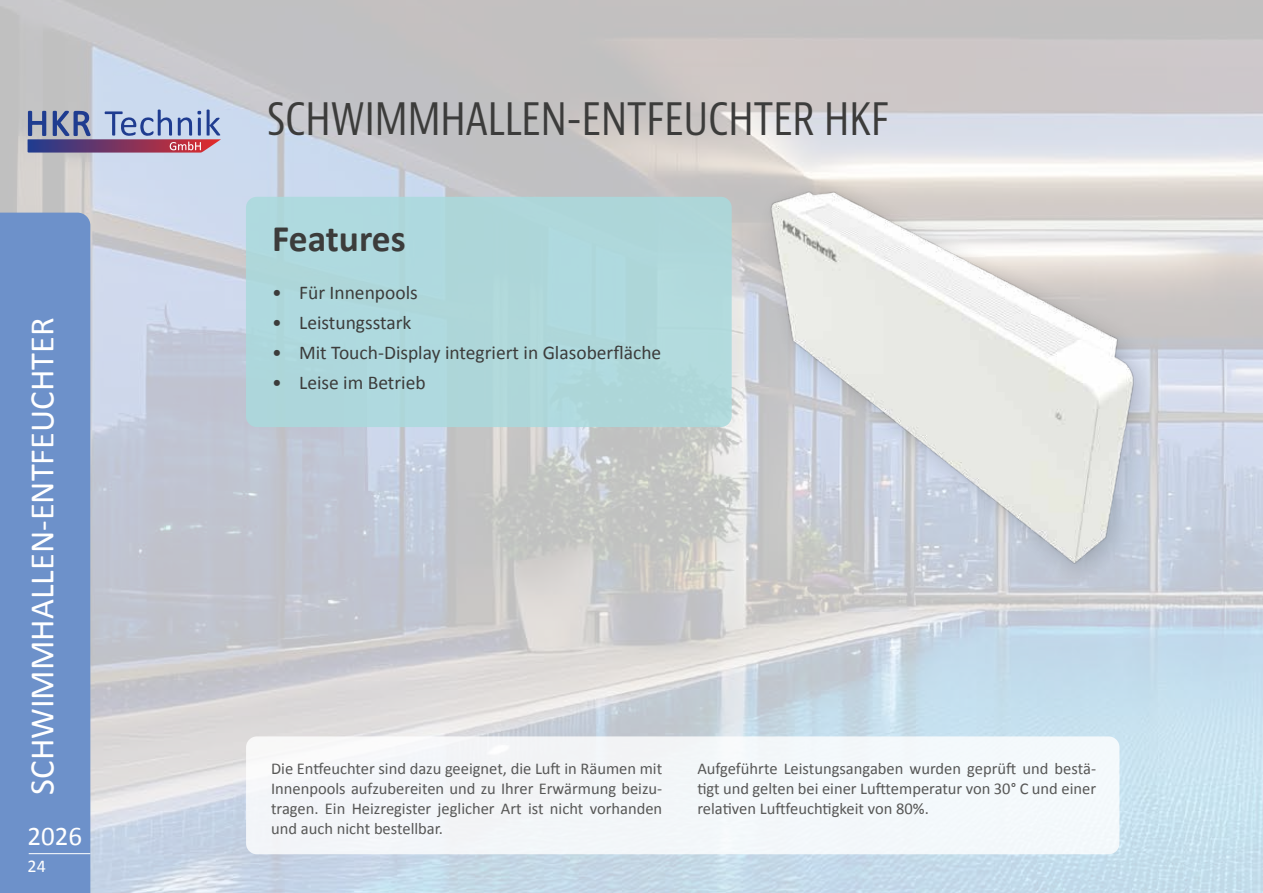
<style>
.page{position:relative;width:1263px;height:893px;background:#fff}
.page>*{position:absolute;margin:0;border:0;box-sizing:border-box;transform-origin:0 0}
.t1{font:condensed 43.5px "Bernino Sans";color:#3c3c3b}
.t2{font:700 37.5px "Calibri";color:#3c3c3b}
.t3{font:34.5px "Calibri";color:#fff}
.t4{font:27px "Calibri";color:#fff}
.t5{font:19.5px "Calibri";color:#3c3c3b}
.t6{font:18px "Calibri";color:#fff}
.t7{font:16.5px/19.8px "Calibri";color:#575756;text-align:justify}
</style>
<div class="page">
<img style="left:0;top:0;width:1263px;height:893px">
<div style="left:0;top:213px;width:90px;height:680px;background:#6d91ca"></div>
<hr style="left:29px;top:853px;width:61px;height:1px;background:#fff">
<svg style="left:28px;top:109px;width:193px;height:44px;background:#948caf"></svg>
<div style="left:246px;top:197px;width:486px;height:230px;background:#aadadd;border-radius:11px"></div>
<div style="left:246px;top:736px;width:873px;height:118px;background:#f3f7fa;border-radius:11px"></div>
<img style="left:755px;top:167px;width:409px;height:416px">
<h3 class="t3" style="left:18px;top:795px;width:479px;rotate:-90deg">SCHWIMMHALLEN-ENTFEUCHTER</h3>
<h3 class="t4" style="left:27px;top:817px;width:56px">2026</h3>
<p class="t6" style="left:28px;top:854px;width:20px">24</p>
<h1 class="t1" style="left:267px;top:92px;width:623px">SCHWIMMHALLEN-ENTFEUCHTER HKF</h1>
<h2 class="t2" style="left:272px;top:212px;width:135px">Features</h2>
<p class="t5" style="left:272px;top:279px;width:147px">• Für Innenpools</p>
<p class="t5" style="left:272px;top:309px;width:141px">• Leistungsstark</p>
<p class="t5" style="left:272px;top:339px;width:391px">• Mit Touch-Display integriert in Glasoberfläche</p>
<p class="t5" style="left:272px;top:369px;width:155px">• Leise im Betrieb</p>
<p class="t7" style="left:271px;top:758px;width:393px">Die Entfeuchter sind dazu geeignet, die Luft in Räumen mit Innenpools aufzubereiten und zu Ihrer Erwärmung beizu&shy;tragen. Ein Heizregister jeglicher Art ist nicht vorhanden und auch nicht bestellbar.</p>
<p class="t7" style="left:697px;top:758px;width:400px">Aufgeführte Leistungsangaben wurden geprüft und bestä&shy;tigt und gelten bei einer Lufttemperatur von 30° C und einer relativen Luftfeuchtigkeit von 80%.</p>
</div>
